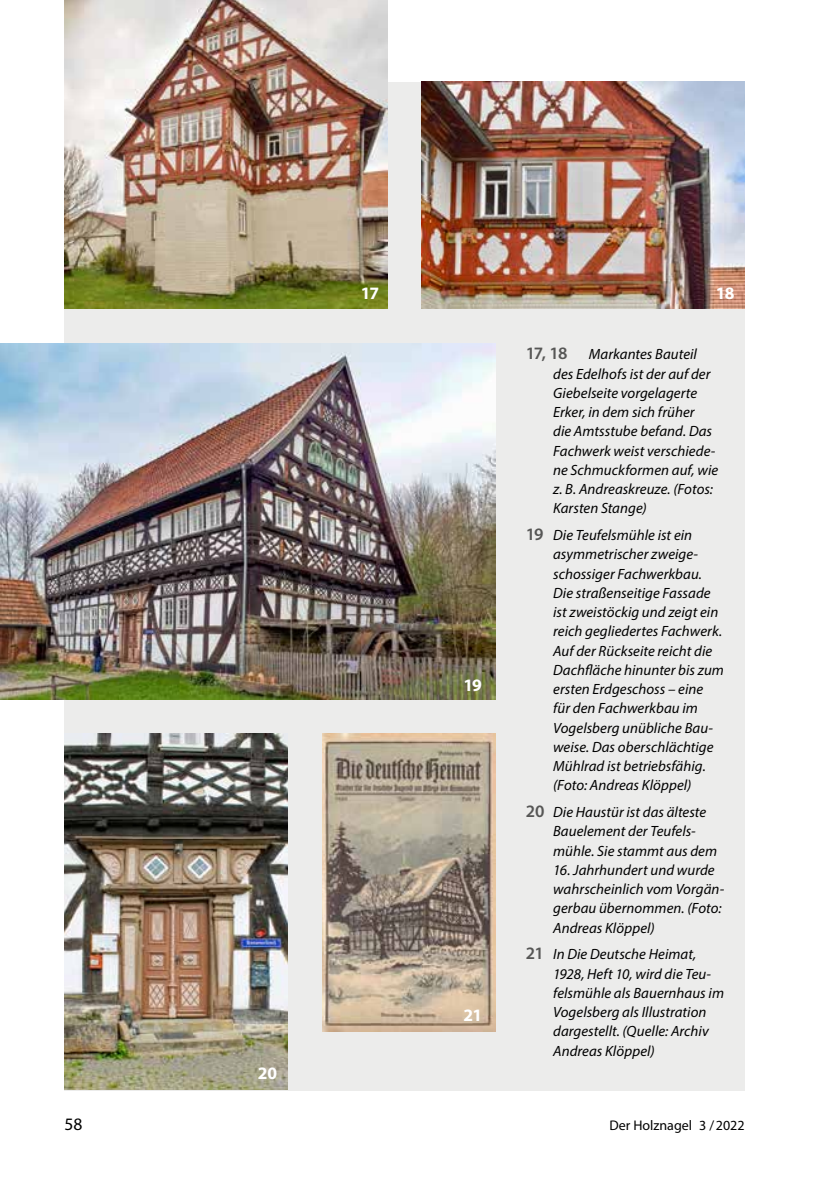
<style>
.page{position:relative;width:834px;height:1181px;background:#fff}
.page>*{position:absolute;margin:0;border:0;box-sizing:border-box;transform-origin:0 0}
.t1{font:700 17.5px "Myriad Pro";letter-spacing:-.04em;color:#fff}
.t2{font:17.5px "Myriad Pro";color:#000}
.t3{font:italic 14.88px/19.2px "Myriad Pro";letter-spacing:.005em;color:#000}
.t4{font:14px "Myriad Pro";color:#000}
.s1{font-weight:600;font-style:normal;font-size:17.5px;color:#565655}
</style>
<div class="page">
<div style="left:64px;top:82px;width:680px;height:1008px;background:#ececeb"></div>
<img style="left:64px;top:0;width:323px;height:308px">
<img style="left:422px;top:82px;width:322px;height:226px">
<img style="left:0;top:344px;width:495px;height:355px">
<img style="left:322px;top:734px;width:173px;height:298px">
<img style="left:64px;top:734px;width:224px;height:355px">
<p class="t1" style="left:360px;top:282px;width:20px">17</p>
<p class="t1" style="left:715px;top:282px;width:20px">18</p>
<p class="t1" style="left:258px;top:1062px;width:21px">20</p>
<p class="t1" style="left:463px;top:673px;width:20px">19</p>
<p class="t1" style="left:463px;top:1003px;width:20px">21</p>
<p class="t3" style="left:553px;top:344px;width:166px;text-indent:-27px"><span class="s1">17, 18</span> Markantes Bauteil des Edelhofs ist der auf der<br>Giebelseite vorgelagerte<br>Erker, in dem sich früher<br>die Amtsstube befand. Das<br>Fachwerk weist verschiede&shy;ne Schmuckformen auf, wie z. B. Andreaskreuze. (Fotos:<br>Karsten Stange)</p>
<p class="t3" style="left:553px;top:525px;width:172px;text-indent:-27px"><span class="s1">19</span> Die Teufelsmühle ist ein asymmetrischer zweige&shy;schossiger Fachwerkbau.<br>Die straßenseitige Fassade ist zweistöckig und zeigt ein reich gegliedertes Fachwerk.<br>Auf der Rückseite reicht die<br>Dachfläche hinunter bis zum ersten Erdgeschoss – eine für den Fachwerkbau im<br>Vogelsberg unübliche Bau&shy;weise. Das oberschlächtige<br>Mühlrad ist betriebsfähig. (Foto: Andreas Klöppel)</p>
<p class="t3" style="left:553px;top:802px;width:165px;text-indent:-27px"><span class="s1">20</span> Die Haustür ist das älteste<br>Bauelement der Teufels&shy;mühle. Sie stammt aus dem</p>
<p class="t3" style="left:553px;top:860px;width:172px">16. Jahrhundert und wurde wahrscheinlich vom Vorgän&shy;gerbau übernommen. (Foto:<br>Andreas Klöppel)</p>
<p class="t3" style="left:553px;top:944px;width:172px;text-indent:-27px"><span class="s1">21</span> In Die Deutsche Heimat,<br>1928, Heft 10, wird die Teu&shy;felsmühle als Bauernhaus im<br>Vogelsberg als Illustration dargestellt. (Quelle: Archiv<br>Andreas Klöppel)</p>
<p class="t2" style="left:64px;top:1113px;width:19px">58</p>
<p class="t4" style="left:609px;top:1116px;width:137px">Der Holznagel 3 /2022</p>
</div>
